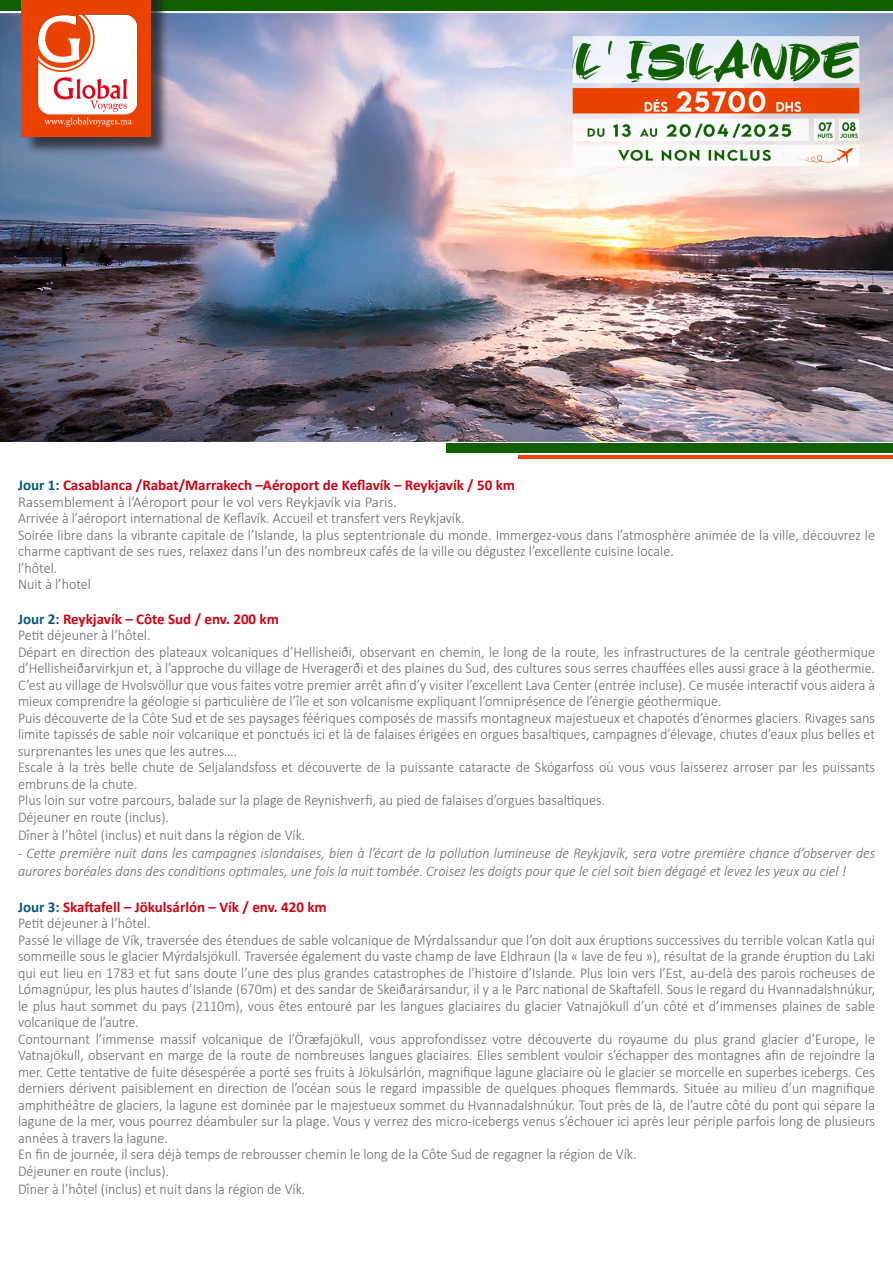
<style>
.page{position:relative;width:893px;height:1263px;background:#fff}
.page>*{position:absolute;margin:0;border:0;box-sizing:border-box;transform-origin:0 0}
.t1{font:300 15px/16.5px "Calibri";color:#67676a;text-align:justify;scale:.94 1}
.t2{font:italic 300 15px/18px "Calibri";color:#67676a;scale:.94 1}
.t3{font:700 15px "Calibri";color:#d10214}
.t4{font:300 15px "Calibri";color:#67676a}
.s1{color:#08587b}
</style>
<div class="page">
<img style="left:1px;top:14px;width:891px;height:427px">
<div style="left:0;top:0;width:893px;height:11px;background:#105f03"></div>
<div style="left:24px;top:0;width:146px;height:156px;background:#231f20;opacity:.75"></div>
<div style="left:22px;top:0;width:129px;height:137px;background:#ea4201"></div>
<img style="left:11px;top:14px;width:161px;height:114px">
<div style="left:446px;top:443px;width:446px;height:9px;background:#105f03"></div>
<hr style="left:519px;top:455px;width:374px;height:4px;background:#ea4201">
<p class="t3" style="left:18px;top:475px;width:499px"><span class="s1">Jour 1:</span> Casablanca /Rabat/Marrakech –Aéroport de Keflavík – Reykjavík / 50 km</p>
<p class="t4" style="left:18px;top:493px;width:380px">Rassemblement à l’Aéroport pour le vol vers Reykjavík via Paris.</p>
<p class="t1" style="left:18px;top:510px;width:477px">Arrivée à l’aéroport international de Keflavík. Accueil et transfert vers Reykjavík.</p>
<p class="t1" style="left:18px;top:526px;width:913px">Soirée libre dans la vibrante capitale de l’Islande, la plus septentrionale du monde. Immergez-vous dans l’atmosphère animée de la ville, découvrez le charme captivant de ses rues, relaxez dans l’un des nombreux cafés de la ville ou dégustez l’excellente cuisine locale.</p>
<p class="t1" style="left:18px;top:559px;width:43px">l’hôtel.</p>
<p class="t1" style="left:18px;top:576px;width:79px">Nuit à l’hotel</p>
<p class="t3" style="left:18px;top:608px;width:262px"><span class="s1">Jour 2:</span> Reykjavík – Côte Sud / env. 200 km</p>
<p class="t1" style="left:18px;top:627px;width:142px">Petit déjeuner à l’hôtel.</p>
<p class="t1" style="left:18px;top:643px;width:913px">Départ en direction des plateaux volcaniques d’Hellisheiði, observant en chemin, le long de la route, les infrastructures de la centrale géothermique d’Hellisheiðarvirkjun et, à l’approche du village de Hveragerði et des plaines du Sud, des cultures sous serres chauffées elles aussi grace à la géothermie.<br>C’est au village de Hvolsvöllur que vous faites votre premier arrêt afin d’y visiter l’excellent Lava Center (entrée incluse). Ce musée interactif vous aidera à mieux comprendre la géologie si particulière de l’île et son volcanisme expliquant l’omniprésence de l’énergie géothermique.</p>
<p class="t1" style="left:18px;top:709px;width:913px">Puis découverte de la Côte Sud et de ses paysages féériques composés de massifs montagneux majestueux et chapotés d’énormes glaciers. Rivages sans limite tapissés de sable noir volcanique et ponctués ici et là de falaises érigées en orgues basaltiques, campagnes d’élevage, chutes d’eaux plus belles et surprenantes les unes que les autres….</p>
<p class="t1" style="left:18px;top:759px;width:913px">Escale à la très belle chute de Seljalandsfoss et découverte de la puissante cataracte de Skógarfoss où vous vous laisserez arroser par les puissants embruns de la chute.</p>
<p class="t1" style="left:18px;top:792px;width:626px">Plus loin sur votre parcours, balade sur la plage de Reynishverfi, au pied de falaises d’orgues basaltiques.</p>
<p class="t1" style="left:18px;top:808px;width:162px">Déjeuner en route (inclus).</p>
<p class="t1" style="left:18px;top:826px;width:307px">Dîner à l’hôtel (inclus) et nuit dans la région de Vík.</p>
<p class="t2" style="left:18px;top:844px;width:913px">- Cette première nuit dans les campagnes islandaises, bien à l’écart de la pollution lumineuse de Reykjavík, sera votre première chance d’observer des aurores boréales dans des conditions optimales, une fois la nuit tombée. Croisez les doigts pour que le ciel soit bien dégagé et levez les yeux au ciel !</p>
<p class="t3" style="left:18px;top:896px;width:310px"><span class="s1">Jour 3:</span> Skaftafell – Jökulsárlón – Vík / env. 420 km</p>
<p class="t1" style="left:18px;top:915px;width:142px">Petit déjeuner à l’hôtel.</p>
<p class="t1" style="left:18px;top:931px;width:913px">Passé le village de Vík, traversée des étendues de sable volcanique de Mýrdalssandur que l’on doit aux éruptions successives du terrible volcan Katla qui sommeille sous le glacier Mýrdalsjökull. Traversée également du vaste champ de lave Eldhraun (la « lave de feu »), résultat de la grande éruption du Laki qui eut lieu en 1783 et fut sans doute l’une des plus grandes catastrophes de l’histoire d’Islande. Plus loin vers l’Est, au-delà des parois rocheuses de Lómagnúpur, les plus hautes d’Islande (670m) et des sandar de Skeiðarársandur, il y a le Parc national de Skaftafell. Sous le regard du Hvannadalshnúkur, le plus haut sommet du pays (2110m), vous êtes entouré par les langues glaciaires du glacier Vatnajökull d’un côté et d’immenses plaines de sable volcanique de l’autre.</p>
<p class="t1" style="left:18px;top:1030px;width:913px">Contournant l’immense massif volcanique de l’Öræfajökull, vous approfondissez votre découverte du royaume du plus grand glacier d’Europe, le Vatnajökull, observant en marge de la route de nombreuses langues glaciaires. Elles semblent vouloir s’échapper des montagnes afin de rejoindre la mer. Cette tentative de fuite désespérée a porté ses fruits à Jökulsárlón, magnifique lagune glaciaire où le glacier se morcelle en superbes icebergs. Ces derniers dérivent paisiblement en direction de l’océan sous le regard impassible de quelques phoques flemmards. Située au milieu d’un magnifique amphithéâtre de glaciers, la lagune est dominée par le majestueux sommet du Hvannadalshnúkur. Tout près de là, de l’autre côté du pont qui sépare la lagune de la mer, vous pourrez déambuler sur la plage. Vous y verrez des micro-icebergs venus s’échouer ici après leur périple parfois long de plusieurs années à travers la lagune.</p>
<p class="t1" style="left:18px;top:1146px;width:659px">En fin de journée, il sera déjà temps de rebrousser chemin le long de la Côte Sud de regagner la région de Vík.</p>
<p class="t1" style="left:18px;top:1162px;width:162px">Déjeuner en route (inclus).</p>
<p class="t1" style="left:18px;top:1180px;width:307px">Dîner à l’hôtel (inclus) et nuit dans la région de Vík.</p>
</div>
